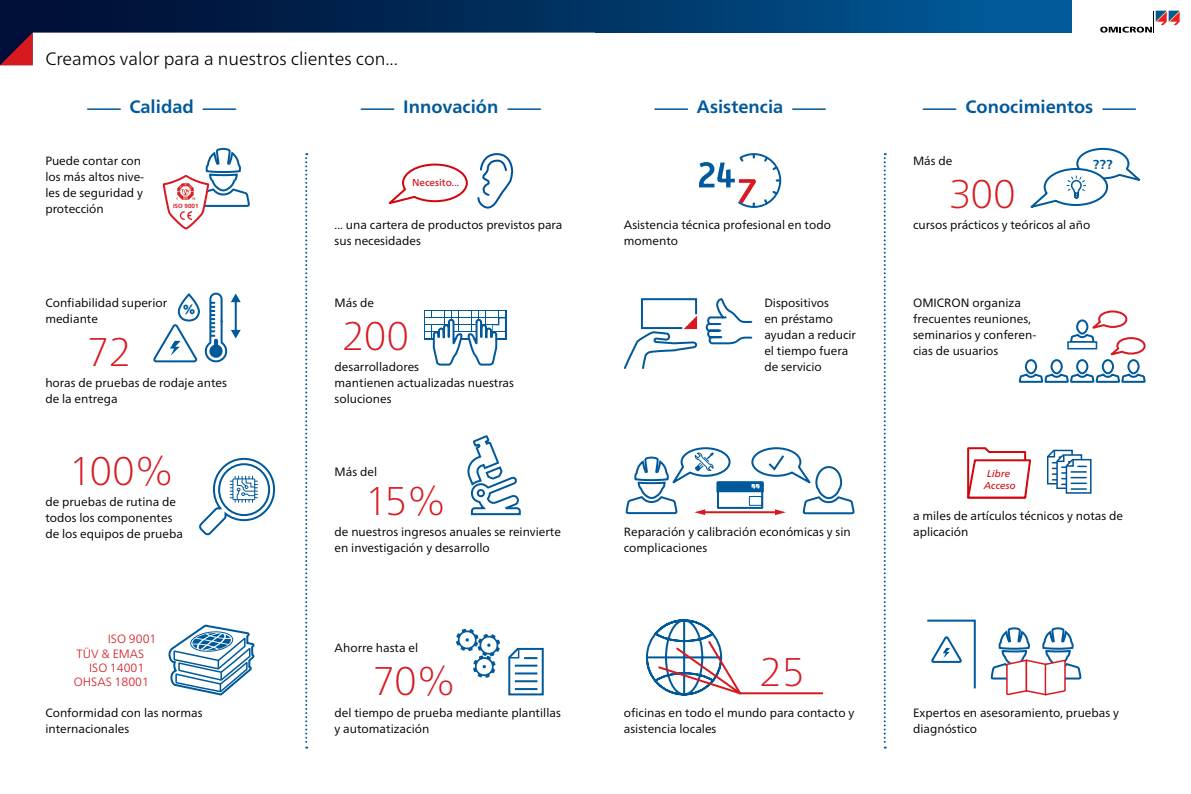
<style>
.page{position:relative;width:1191px;height:794px;background:#fff}
.page>*{position:absolute;margin:0;border:0;box-sizing:border-box;transform-origin:0 0}
.t1{font:100 40px "Frutiger Neue LTW1 G";letter-spacing:-.03em;color:#d71920}
.t2{font:700 18px "Frutiger Neue LTW1 G";color:#00599a}
.t3{font:300 18px "Frutiger Neue LTW1 G";color:#000}
.t4{font:700 13px "Frutiger Neue LTW1 G";color:#00599a}
.t5{font:13px "Frutiger Neue LTW1 G X Black";color:#005a97}
.t6{font:12px/16px "Frutiger Neue LTW1 G";color:#000}
.t7{font:300 12px/14.1px "Frutiger Neue LTW1 G";color:#d71920}
.t8{font:10px "Frutiger Neue LTW1 G";color:#d1050c}
.t9{font:italic 10px/12px "Frutiger Neue LTW1 G";color:#d1050c}
.t10{font:700 6px "Frutiger Neue LTW1 G";color:#d71920}
</style>
<div class="page">
<svg style="left:0;top:0;width:595px;height:33px;background:#02214b"></svg>
<svg style="left:0;top:33px;width:33px;height:32px"></svg>
<svg style="left:305px;top:153px;width:2px;height:595px"></svg>
<hr style="left:361px;top:108px;width:33px;height:2px;background:#00599a">
<hr style="left:508px;top:108px;width:32px;height:2px;background:#00599a">
<hr style="left:88px;top:108px;width:32px;height:2px;background:#00599a">
<hr style="left:203px;top:108px;width:33px;height:2px;background:#00599a">
<svg style="left:199px;top:458px;width:76px;height:77px"></svg>
<svg style="left:168px;top:624px;width:86px;height:71px"></svg>
<svg style="left:467px;top:435px;width:54px;height:80px"></svg>
<svg style="left:163px;top:148px;width:87px;height:81px"></svg>
<svg style="left:153px;top:293px;width:88px;height:69px"></svg>
<div style="left:423px;top:310px;width:83px;height:29px;background:#00599a"></div>
<svg style="left:425px;top:311px;width:80px;height:54px"></svg>
<svg style="left:508px;top:647px;width:36px;height:48px"></svg>
<svg style="left:456px;top:629px;width:44px;height:49px"></svg>
<svg style="left:388px;top:163px;width:80px;height:42px"></svg>
<svg style="left:477px;top:153px;width:36px;height:56px"></svg>
<div style="left:595px;top:0;width:476px;height:33px;background:linear-gradient(to right,#003564,#005ea0)"></div>
<svg style="left:1100px;top:11px;width:79px;height:22px"></svg>
<svg style="left:883px;top:153px;width:2px;height:595px"></svg>
<svg style="left:699px;top:153px;width:82px;height:55px"></svg>
<svg style="left:624px;top:298px;width:128px;height:71px"></svg>
<svg style="left:1030px;top:148px;width:110px;height:60px"></svg>
<svg style="left:625px;top:447px;width:229px;height:68px"></svg>
<svg style="left:1018px;top:310px;width:127px;height:73px"></svg>
<hr style="left:741px;top:692px;width:81px;height:2px;background:#d71920">
<svg style="left:646px;top:619px;width:97px;height:76px"></svg>
<hr style="left:655px;top:108px;width:32px;height:2px;background:#00599a">
<hr style="left:792px;top:108px;width:33px;height:2px;background:#00599a">
<hr style="left:923px;top:108px;width:32px;height:2px;background:#00599a">
<hr style="left:1102px;top:108px;width:33px;height:2px;background:#00599a">
<svg style="left:967px;top:447px;width:64px;height:51px"></svg>
<svg style="left:1047px;top:449px;width:44px;height:45px"></svg>
<svg style="left:927px;top:619px;width:154px;height:76px"></svg>
<p class="t3" style="left:45px;top:48px;width:354px">Creamos valor para a nuestros clientes con...</p>
<p class="t2" style="left:129px;top:96px;width:66px">Calidad</p>
<p class="t2" style="left:403px;top:96px;width:97px">Innovación</p>
<p class="t6" style="left:45px;top:153px;width:100px">Puede contar con los más altos nive&shy;les de seguridad y protección</p>
<p class="t10" style="left:173px;top:202px;width:27px">ISO 9001</p>
<p class="t6" style="left:45px;top:295px;width:123px">Confiabilidad superior mediante</p>
<p class="t1" style="left:87px;top:323px;width:45px">72</p>
<p class="t5" style="left:183px;top:299px;width:14px">%</p>
<p class="t6" style="left:45px;top:375px;width:183px">horas de pruebas de rodaje antes de la entrega</p>
<p class="t1" style="left:69px;top:442px;width:106px">100%</p>
<p class="t6" style="left:45px;top:494px;width:139px">de pruebas de rutina de todos los componentes de los equipos de prueba</p>
<p class="t7" style="left:108px;top:632px;width:50px">ISO 9001</p>
<p class="t7" style="left:74px;top:660px;width:77px;text-indent:15px">ISO 14001<br>OHSAS 18001</p>
<p class="t7" style="left:77px;top:646px;width:69px">TÜV &amp; EMAS</p>
<p class="t6" style="left:45px;top:704px;width:159px">Conformidad con las normas internacionales</p>
<p class="t8" style="left:412px;top:175px;width:49px">Necesito...</p>
<p class="t6" style="left:334px;top:217px;width:229px">... una cartera de productos previstos para sus necesidades</p>
<p class="t6" style="left:334px;top:295px;width:41px">Más de</p>
<p class="t1" style="left:342px;top:307px;width:69px">200</p>
<p class="t6" style="left:334px;top:359px;width:181px">desarrolladores<br>mantienen actualizadas nuestras soluciones</p>
<p class="t6" style="left:334px;top:463px;width:44px">Más del</p>
<p class="t1" style="left:365px;top:472px;width:83px">15%</p>
<p class="t6" style="left:334px;top:524px;width:228px">de nuestros ingresos anuales se reinvierte en investigación y desarrollo</p>
<p class="t6" style="left:334px;top:640px;width:85px">Ahorre hasta el</p>
<p class="t1" style="left:373px;top:652px;width:84px">70%</p>
<p class="t6" style="left:334px;top:704px;width:228px">del tiempo de prueba mediante plantillas y automatización</p>
<p class="t2" style="left:697px;top:96px;width:88px">Asistencia</p>
<p class="t2" style="left:965px;top:96px;width:129px">Conocimientos</p>
<p class="t6" style="left:624px;top:217px;width:209px">Asistencia técnica profesional en todo momento</p>
<p class="t6" style="left:764px;top:295px;width:93px">Dispositivos<br>en préstamo ayudan a reducir el tiempo fuera de servicio</p>
<p class="t6" style="left:624px;top:524px;width:228px">Reparación y calibración económicas y sin complicaciones</p>
<p class="t1" style="left:759px;top:643px;width:47px">25</p>
<p class="t6" style="left:624px;top:704px;width:232px">oficinas en todo el mundo para contacto y asistencia locales</p>
<p class="t6" style="left:913px;top:153px;width:41px">Más de</p>
<p class="t1" style="left:949px;top:165px;width:68px">300</p>
<p class="t4" style="left:1093px;top:157px;width:21px">???</p>
<p class="t6" style="left:913px;top:217px;width:179px">cursos prácticos y teóricos al año</p>
<p class="t6" style="left:913px;top:295px;width:125px">OMICRON organiza frecuentes reuniones, seminarios y conferen&shy;cias de usuarios</p>
<p class="t9" style="left:984px;top:467px;width:33px">Libre<br>Acceso</p>
<p class="t6" style="left:913px;top:508px;width:211px">a miles de artículos técnicos y notas de aplicación</p>
<p class="t6" style="left:913px;top:704px;width:207px">Expertos en asesoramiento, pruebas y diagnóstico</p>
</div>
